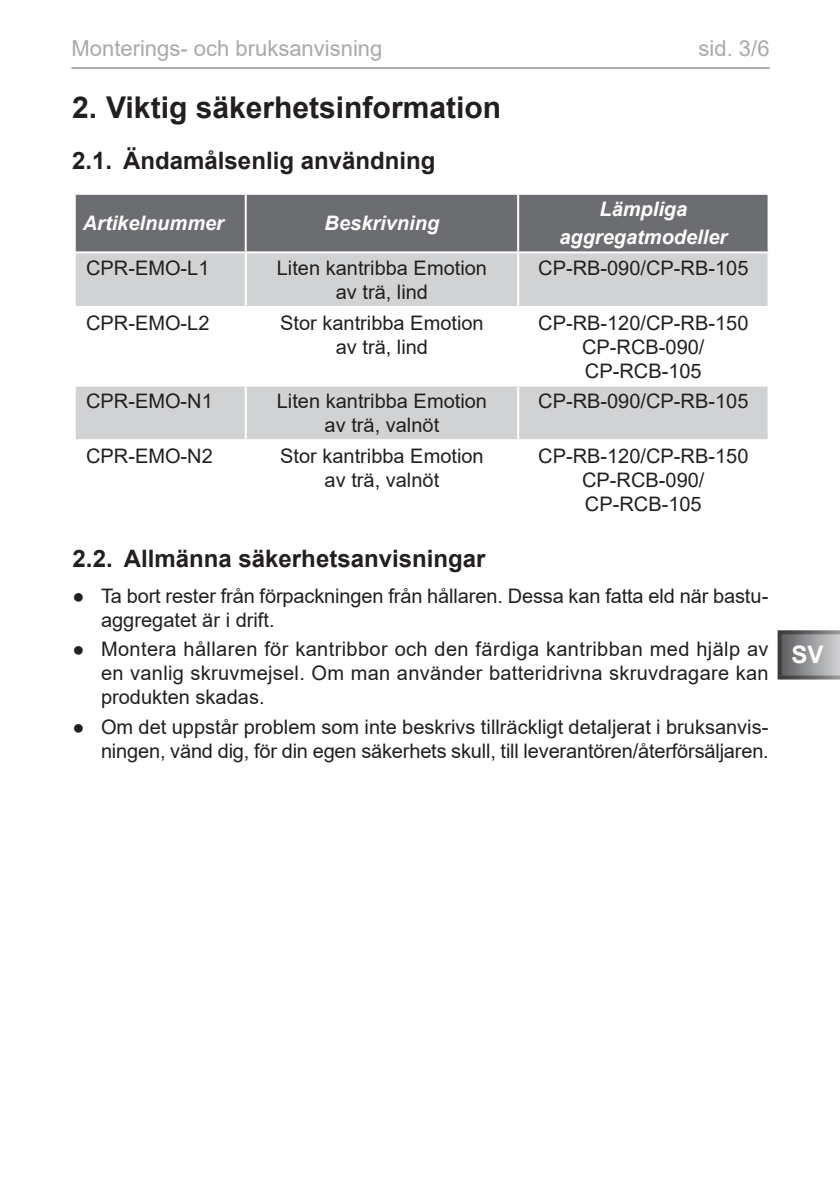
<style>
.page{position:relative;width:840px;height:1191px;background:#fff}
.page>*{position:absolute;margin:0;border:0;box-sizing:border-box;transform-origin:0 0}
.t1{font:700 30px "Arial";color:#231f20}
.t2{font:700 24px "Arial";color:#231f20}
.t3{font:700 24px "Arial";color:#fff}
.t4{font:22px "Arial";color:#a8a9ad}
.Sicherheitskapitel{font:20px/24px "Arial";color:#231f20;text-align:center}
.Überschrift_3{font:italic 700 20px/28px "Arial";color:#fff;text-align:center}
</style>
<div class="page">
<svg style="left:777px;top:630px;width:62px;height:49px;background:#8c8c8f"></svg>
<hr style="left:71px;top:67px;width:698px;height:2px;background:#a8a9ad">
<div style="left:76px;top:195px;width:691px;height:56px;background:#6c6d70"></div>
<div style="left:76px;top:253px;width:691px;height:53px;background:#d1d2d4"></div>
<div style="left:76px;top:386px;width:691px;height:53px;background:#d1d2d4"></div>
<hr style="left:517px;top:195px;width:2px;height:56px;background:#fff">
<hr style="left:244px;top:195px;width:2px;height:56px;background:#fff">
<hr style="left:517px;top:253px;width:2px;height:53px;background:#fff">
<hr style="left:244px;top:253px;width:2px;height:53px;background:#fff">
<hr style="left:517px;top:386px;width:2px;height:53px;background:#fff">
<hr style="left:244px;top:386px;width:2px;height:53px;background:#fff">
<p class="t4" style="left:71px;top:33px;width:312px">Monterings- och bruksanvisning</p>
<p class="t4" style="left:698px;top:33px;width:72px">sid. 3/6</p>
<p class="t1" style="left:72px;top:87px;width:430px">2. Viktig säkerhetsinformation</p>
<p class="t2" style="left:72px;top:144px;width:365px">2.1. Ändamålsenlig användning</p>
<p class="Überschrift_3" style="left:83px;top:210px;width:143px">Artikelnummer</p>
<p class="Überschrift_3" style="left:324px;top:210px;width:116px">Beskrivning</p>
<p class="Überschrift_3" style="left:559px;top:196px;width:169px">Lämpliga aggregatmodeller</p>
<p class="Sicherheitskapitel" style="left:86px;top:256px;width:125px">CPR-EMO-L1</p>
<p class="Sicherheitskapitel" style="left:276px;top:256px;width:212px">Liten kantribba Emotion av trä, lind</p>
<p class="Sicherheitskapitel" style="left:538px;top:256px;width:212px">CP-RB-090/CP-RB-105</p>
<p class="Sicherheitskapitel" style="left:86px;top:310px;width:125px">CPR-EMO-L2</p>
<p class="Sicherheitskapitel" style="left:280px;top:310px;width:205px">Stor kantribba Emotion av trä, lind</p>
<p class="Sicherheitskapitel" style="left:538px;top:310px;width:212px">CP-RB-120/CP-RB-150</p>
<p class="Sicherheitskapitel" style="left:582px;top:334px;width:124px;text-align:left">CP-RCB-090/<br>CP-RCB-105</p>
<p class="Sicherheitskapitel" style="left:86px;top:389px;width:128px">CPR-EMO-N1</p>
<p class="Sicherheitskapitel" style="left:276px;top:389px;width:212px">Liten kantribba Emotion av trä, valnöt</p>
<p class="Sicherheitskapitel" style="left:538px;top:389px;width:212px">CP-RB-090/CP-RB-105</p>
<p class="Sicherheitskapitel" style="left:86px;top:443px;width:128px">CPR-EMO-N2</p>
<p class="Sicherheitskapitel" style="left:280px;top:443px;width:205px">Stor kantribba Emotion av trä, valnöt</p>
<p class="Sicherheitskapitel" style="left:538px;top:443px;width:212px">CP-RB-120/CP-RB-150</p>
<p class="Sicherheitskapitel" style="left:582px;top:467px;width:124px;text-align:left">CP-RCB-090/<br>CP-RCB-105</p>
<p class="t2" style="left:73px;top:542px;width:414px">2.2. Allmänna säkerhetsanvisningar</p>
<p class="Sicherheitskapitel" style="left:101px;top:583px;width:668px;text-align:left;text-indent:-28px">● Ta bort rester från förpackningen från hållaren. Dessa kan fatta eld när bastu&shy;aggregatet är i drift.</p>
<p class="Sicherheitskapitel" style="left:101px;top:637px;width:668px;text-align:justify;text-indent:-28px">● Montera hållaren för kantribbor och den färdiga kantribban med hjälp av en vanlig skruvmejsel. Om man använder batteridrivna skruvdragare kan produkten skadas.</p>
<p class="Sicherheitskapitel" style="left:73px;top:714px;width:697px;text-align:right">● Om det uppstår problem som inte beskrivs tillräckligt detaljerat i bruksanvis&shy;ningen, vänd dig, för din egen säkerhets skull, till leverantören/återförsäljaren.</p>
<p class="t3" style="left:791px;top:638px;width:34px">SV</p>
</div>
